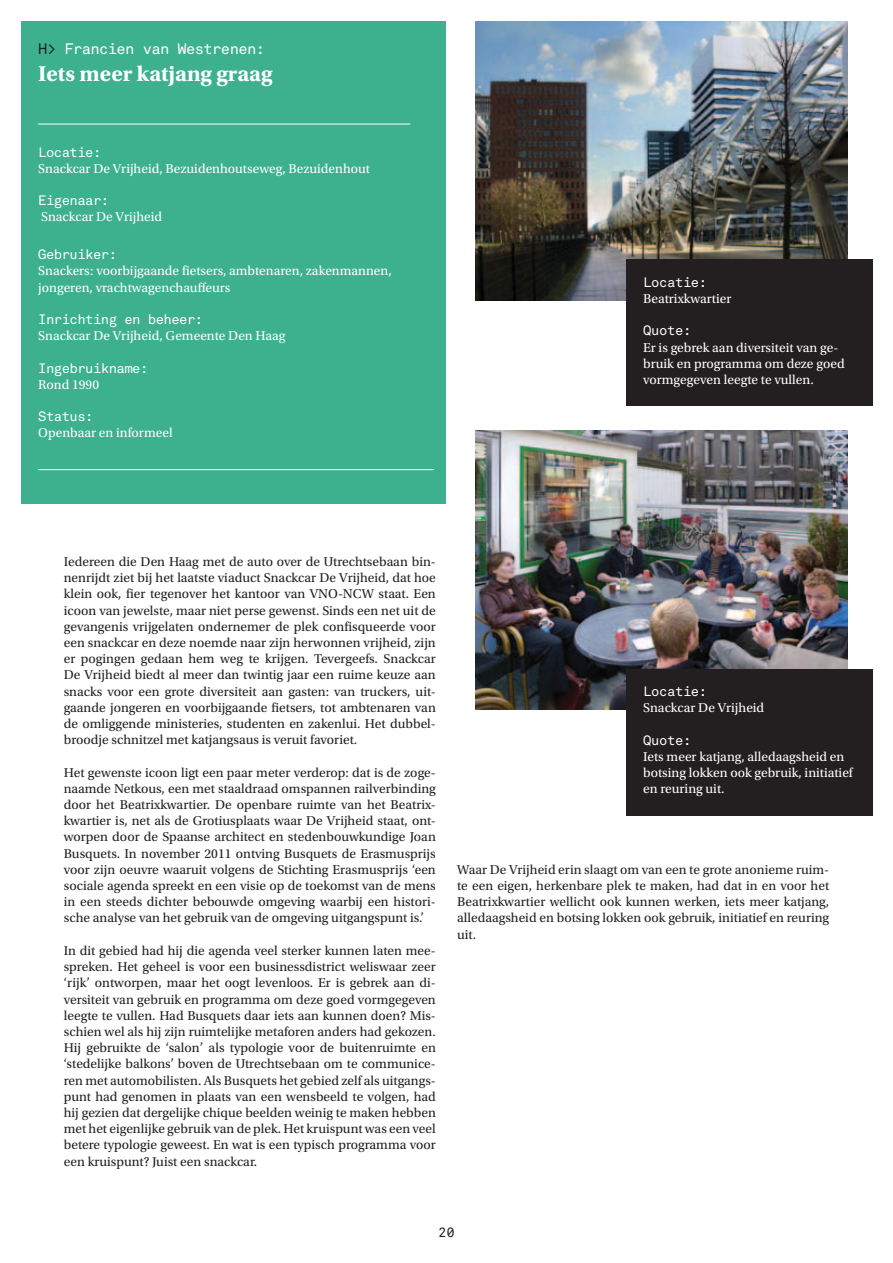
<style>
.page{position:relative;width:893px;height:1263px;background:#fff}
.page>*{position:absolute;margin:0;border:0;box-sizing:border-box;transform-origin:0 0}
.t1{font:700 22.5px "Utopia Std";color:#fff}
.t2{font:15px "Akkurat Mono";letter-spacing:-.04em;color:#fff}
.t3{font:13.5px/16.2px "Utopia Std";color:#231f20;text-align:justify}
.t4{font:13.5px/16.2px "Utopia Std";color:#fff}
.t5{font:13.5px "Akkurat Mono";letter-spacing:-.04em;color:#fff}
.t6{font:13.5px "Akkurat Mono";color:#231f20}
.s1{color:#231f20}
</style>
<div class="page">
<img style="left:475px;top:21px;width:372px;height:279px">
<div style="left:626px;top:259px;width:247px;height:147px;background:#231f20"></div>
<img style="left:475px;top:431px;width:372px;height:278px">
<div style="left:626px;top:669px;width:247px;height:146px;background:#231f20"></div>
<div style="left:21px;top:21px;width:425px;height:483px;background:#3db18d"></div>
<hr style="left:38px;top:124px;width:372px;height:1px;background:#fff">
<hr style="left:38px;top:469px;width:396px;height:1px;background:#fff">
<p class="t2" style="left:38px;top:39px;width:228px"><span class="s1">H&gt;</span> Francien van Westrenen:</p>
<h1 class="t1" style="left:38px;top:61px;width:236px">Iets meer katjang graag</h1>
<p class="t5" style="left:38px;top:143px;width:65px">Locatie:</p>
<p class="t4" style="left:38px;top:161px;width:333px">Snackcar De Vrijheid, Bezuidenhoutseweg, Bezuidenhout</p>
<p class="t5" style="left:38px;top:192px;width:73px">Eigenaar:</p>
<p class="t4" style="left:41px;top:209px;width:123px">Snackcar De Vrijheid</p>
<p class="t5" style="left:38px;top:246px;width:80px">Gebruiker:</p>
<p class="t4" style="left:38px;top:263px;width:355px">Snackers: voorbijgaande fietsers, ambtenaren, zakenmannen, jongeren, vrachtwagenchauffeurs</p>
<p class="t5" style="left:38px;top:311px;width:166px">Inrichting en beheer:</p>
<p class="t4" style="left:38px;top:328px;width:249px">Snackcar De Vrijheid, Gemeente Den Haag</p>
<p class="t5" style="left:38px;top:359px;width:112px">Ingebruikname:</p>
<p class="t4" style="left:38px;top:377px;width:62px">Rond 1990</p>
<p class="t5" style="left:38px;top:408px;width:57px">Status:</p>
<p class="t4" style="left:38px;top:425px;width:136px">Openbaar en informeel</p>
<p class="t5" style="left:643px;top:274px;width:66px">Locatie:</p>
<p class="t4" style="left:643px;top:291px;width:90px">Beatrixkwartier</p>
<p class="t5" style="left:643px;top:322px;width:50px">Quote:</p>
<p class="t4" style="left:643px;top:339px;width:203px">Er is gebrek aan diversiteit van ge&shy;bruik en programma om deze goed vormgegeven leegte te vullen.</p>
<p class="t3" style="left:64px;top:554px;width:374px">Iedereen die Den Haag met de auto over de Utrechtsebaan bin&shy;nenrijdt ziet bij het laatste viaduct Snackcar De Vrijheid, dat hoe klein ook, fier tegenover het kantoor van VNO-NCW staat. Een icoon van jewelste, maar niet perse gewenst. Sinds een net uit de gevangenis vrijgelaten ondernemer de plek confisqueerde voor een snackcar en deze noemde naar zijn herwonnen vrijheid, zijn er pogingen gedaan hem weg te krijgen. Tevergeefs. Snackcar De Vrijheid biedt al meer dan twintig jaar een ruime keuze aan snacks voor een grote diversiteit aan gasten: van truckers, uit&shy;gaande jongeren en voorbijgaande fietsers, tot ambtenaren van de omliggende ministeries, studenten en zakenlui. Het dubbel&shy;broodje schnitzel met katjangsaus is veruit favoriet.</p>
<p class="t3" style="left:64px;top:764px;width:374px">Het gewenste icoon ligt een paar meter verderop: dat is de zoge&shy;naamde Netkous, een met staaldraad omspannen railverbinding door het Beatrixkwartier. De openbare ruimte van het Beatrix&shy;kwartier is, net als de Grotiusplaats waar De Vrijheid staat, ont&shy;worpen door de Spaanse architect en stedenbouwkundige Joan Busquets. In november 2011 ontving Busquets de Erasmusprijs voor zijn oeuvre waaruit volgens de Stichting Erasmusprijs ‘een sociale agenda spreekt en een visie op de toekomst van de mens in een steeds dichter bebouwde omgeving waarbij een histori&shy;sche analyse van het gebruik van de omgeving uitgangspunt is.’</p>
<p class="t3" style="left:64px;top:943px;width:374px">In dit gebied had hij die agenda veel sterker kunnen laten mee&shy;spreken. Het geheel is voor een businessdistrict weliswaar zeer ‘rijk’ ontworpen, maar het oogt levenloos. Er is gebrek aan di&shy;versiteit van gebruik en programma om deze goed vormgegeven leegte te vullen. Had Busquets daar iets aan kunnen doen? Mis&shy;schien wel als hij zijn ruimtelijke metaforen anders had gekozen.<br>Hij gebruikte de ‘salon’ als typologie voor de buitenruimte en ‘stedelijke balkons’ boven de Utrechtsebaan om te communice&shy;ren met automobilisten. Als Busquets het gebied zelf als uitgangs&shy;punt had genomen in plaats van een wensbeeld te volgen, had hij gezien dat dergelijke chique beelden weinig te maken hebben met het eigenlijke gebruik van de plek. Het kruispunt was een veel betere typologie geweest. En wat is een typisch programma voor een kruispunt? Juist een snackcar.</p>
<p class="t5" style="left:643px;top:683px;width:66px">Locatie:</p>
<p class="t4" style="left:643px;top:700px;width:123px">Snackcar De Vrijheid</p>
<p class="t5" style="left:643px;top:731px;width:50px">Quote:</p>
<p class="t4" style="left:643px;top:749px;width:211px">Iets meer katjang, alledaagsheid en botsing lokken ook gebruik, initiatief en reuring uit.</p>
<p class="t3" style="left:457px;top:862px;width:374px">Waar De Vrijheid erin slaagt om van een te grote anonieme ruim&shy;te een eigen, herkenbare plek te maken, had dat in en voor het Beatrixkwartier wellicht ook kunnen werken, iets meer katjang, alledaagsheid en botsing lokken ook gebruik, initiatief en reuring uit.</p>
<p class="t6" style="left:438px;top:1224px;width:18px">20</p>
</div>
